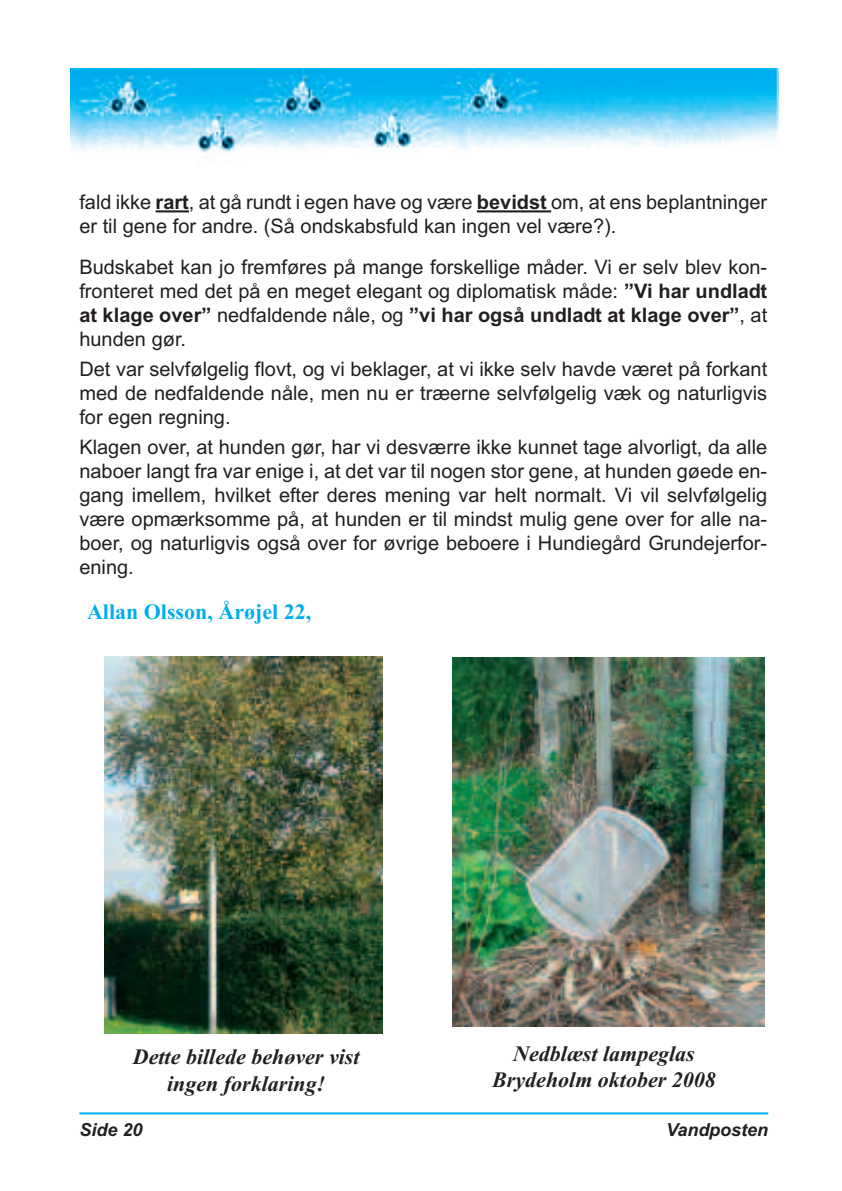
<style>
.page{position:relative;width:842px;height:1191px;background:#fff}
.page>*{position:absolute;margin:0;border:0;box-sizing:border-box;transform-origin:0 0}
.t1{font:italic 700 22px/26.4px "Times New Roman";color:#231f20;text-align:center}
.t2{font:700 22px "Times New Roman";color:#00aeef}
.t3{font:20px/24px "Arial";color:#231f20;text-align:justify}
.t4{font:italic 700 18px "Arial";color:#231f20}
.s1{font-weight:700}
</style>
<div class="page">
<hr style="left:79px;top:1112px;width:689px;height:2px;background:#00aeef">
<img style="left:70px;top:68px;width:709px;height:85px">
<hr style="left:156px;top:210px;width:33px;height:2px;background:#231f20">
<hr style="left:477px;top:210px;width:74px;height:2px;background:#231f20">
<img style="left:453px;top:658px;width:311px;height:368px">
<img style="left:104px;top:657px;width:279px;height:376px">
<p class="t3" style="left:79px;top:190px;width:689px">fald ikke <span class="s1">rart</span>, at gå rundt i egen have og være <span class="s1">bevidst</span> om, at ens beplantninger er til gene for andre. (Så ondskabsfuld kan ingen vel være?).</p>
<p class="t3" style="left:79px;top:255px;width:689px">Budskabet kan jo fremføres på mange forskellige måder. Vi er selv blev kon&shy;fronteret med det på en meget elegant og diplomatisk måde: <span class="s1">”Vi har undladt at klage over”</span> nedfaldende nåle, og <span class="s1">”vi har også undladt at klage over”</span>, at hunden gør.</p>
<p class="t3" style="left:79px;top:357px;width:689px">Det var selvfølgelig flovt, og vi beklager, at vi ikke selv havde været på forkant med de nedfaldende nåle, men nu er træerne selvfølgelig væk og naturligvis for egen regning.</p>
<p class="t3" style="left:79px;top:435px;width:689px">Klagen over, at hunden gør, har vi desværre ikke kunnet tage alvorligt, da alle naboer langt fra var enige i, at det var til nogen stor gene, at hunden gøede en&shy;gang imellem, hvilket efter deres mening var helt normalt. Vi vil selvfølgelig være opmærksomme på, at hunden er til mindst mulig gene over for alle na&shy;boer, og naturligvis også over for øvrige beboere i Hundiegård Grundejerfor&shy;ening.</p>
<p class="t2" style="left:87px;top:599px;width:226px">Allan Olsson, Årøjel 22,</p>
<p class="t1" style="left:133px;top:1043px;width:228px">Dette billede behøver vist ingen forklaring!</p>
<p class="t1" style="left:492px;top:1039px;width:225px">Nedblæst lampeglas<br>Brydeholm oktober 2008</p>
<p class="t4" style="left:79px;top:1119px;width:65px">Side 20</p>
<p class="t4" style="left:666px;top:1119px;width:104px">Vandposten</p>
</div>
